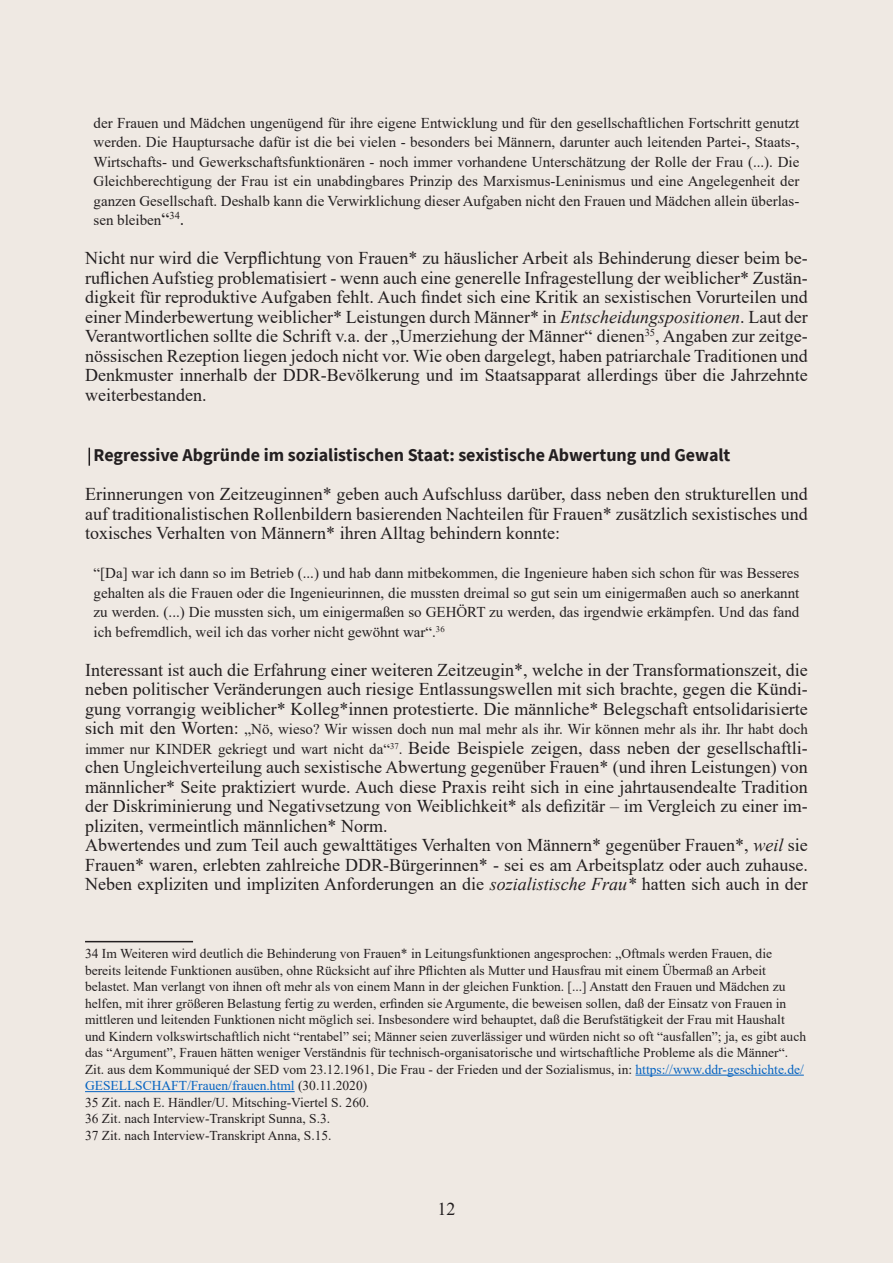
<style>
.page{position:relative;width:893px;height:1263px;background:#efe9e3}
.page>*{position:absolute;margin:0;border:0;box-sizing:border-box;transform-origin:0 0}
.t1{font:18px/19.5px "Times New Roman";color:#231f20;text-align:justify}
.t2{font:18px/19.5px "Times New Roman PSMT2";color:#231f20;text-align:justify}
.t3{font:700 18px "Source Sans Pro";color:#231f20}
.t4{font:15px/19.5px "Times New Roman";color:#231f20;text-align:justify}
.t5{font:13.5px/16.5px "Times New Roman";color:#231f20}
.t6{font:13.5px "Times New Roman PSMT2";color:#231f20}
.s1{font-size:18px}
.s2{font-style:italic}
.s3{font-size:15px}
.s4{font-family:"Times New Roman"}
.s5{color:#0563c1}
</style>
<div class="page">
<svg style="left:89px;top:448px;width:1px;height:18px"></svg>
<hr style="left:85px;top:941px;width:108px;height:1px;background:#231f20">
<hr style="left:635px;top:1075px;width:169px;height:1px;background:#0563c1">
<hr style="left:85px;top:1091px;width:210px;height:1px;background:#0563c1">
<p class="t4" style="left:94px;top:112px;width:707px">der Frauen und Mädchen ungenügend für ihre eigene Entwicklung und für den gesellschaftlichen Fortschritt genutzt werden. Die Hauptursache dafür ist die bei vielen - besonders bei Männern, darunter auch leitenden Partei-, Staats-, Wirtschafts- und Gewerkschaftsfunktionären - noch immer vorhandene Unterschätzung der Rolle der Frau (...). Die Gleichberechtigung der Frau ist ein unabdingbares Prinzip des Marxismus-Leninismus und eine Angelegenheit der ganzen Gesellschaft. Deshalb kann die Verwirklichung dieser Aufgaben nicht den Frauen und Mädchen allein überlas&shy;sen bleiben<span class="s1">“</span><sup>34</sup><span class="s1">.</span></p>
<p class="t2" style="left:85px;top:248px;width:724px">Nicht nur wird die Verpflichtung von Frauen* zu häuslicher Arbeit als Behinderung dieser beim be&shy;ruflichen Aufstieg problematisiert - wenn auch eine generelle Infragestellung der weiblicher* Zustän&shy;digkeit für reproduktive Aufgaben fehlt. Auch findet sich eine Kritik an sexistischen Vorurteilen und</p>
<p class="t1" style="left:85px;top:306px;width:724px">einer Minderbewertung weiblicher* Leistungen durch Männer* in <span class="s2">Entscheidungspositionen</span>. Laut der Verantwortlichen sollte die Schrift v.a. der „Umerziehung der Männer“ dienen<sup>35</sup>, Angaben zur zeitge&shy;nössischen Rezeption liegen jedoch nicht vor. Wie oben dargelegt, haben patriarchale Traditionen und Denkmuster innerhalb der DDR-Bevölkerung und im Staatsapparat allerdings über die Jahrzehnte weiterbestanden.</p>
<p class="t3" style="left:94px;top:443px;width:638px">Regressive Abgründe im sozialistischen Staat: sexistische Abwertung und Gewalt</p>
<p class="t1" style="left:85px;top:484px;width:724px">Erinnerungen von Zeitzeuginnen* geben auch Aufschluss darüber, dass neben den strukturellen und auf traditionalistischen Rollenbildern basierenden Nachteilen für Frauen* zusätzlich sexistisches und toxisches Verhalten von Männern* ihren Alltag behindern konnte:</p>
<p class="t4" style="left:94px;top:563px;width:707px">“[Da] war ich dann so im Betrieb (...) und hab dann mitbekommen, die Ingenieure haben sich schon für was Besseres gehalten als die Frauen oder die Ingenieurinnen, die mussten dreimal so gut sein um einigermaßen auch so anerkannt zu werden. (...) Die mussten sich, um einigermaßen so GEHÖRT zu werden, das irgendwie erkämpfen. Und das fand ich befremdlich, weil ich das vorher nicht gewöhnt war“.<sup>36</sup></p>
<p class="t1" style="left:85px;top:659px;width:724px">Interessant ist auch die Erfahrung einer weiteren Zeitzeugin*, welche in der Transformationszeit, die neben politischer Veränderungen auch riesige Entlassungswellen mit sich brachte, gegen die Kündi&shy;gung vorrangig weiblicher* Kolleg*innen protestierte. Die männliche* Belegschaft entsolidarisierte</p>
<p class="t4" style="left:85px;top:719px;width:724px"><span class="s1">sich mit den Worten:</span> „Nö, wieso? Wir wissen doch nun mal mehr als ihr. Wir können mehr als ihr. Ihr habt doch</p>
<p class="t1" style="left:85px;top:737px;width:724px"><span class="s3">immer nur KINDER gekriegt und wart nicht da“</span><sup>37</sup><span class="s3">.</span> Beide Beispiele zeigen, dass neben der gesellschaftli&shy;chen Ungleichverteilung auch sexistische Abwertung gegenüber Frauen* (und ihren Leistungen) von männlicher* Seite praktiziert wurde. Auch diese Praxis reiht sich in eine jahrtausendealte Tradition</p>
<p class="t2" style="left:85px;top:796px;width:724px">der Diskriminierung und Negativsetzung von Weiblichkeit* als defizitär – im Vergleich zu einer im<span class="s4">-</span></p>
<p class="t1" style="left:85px;top:815px;width:724px;text-align:left">pliziten, vermeintlich männlichen* Norm.<br>Abwertendes und zum Teil auch gewalttätiges Verhalten von Männern* gegenüber Frauen*, <span class="s2">weil</span> sie Frauen* waren, erlebten zahlreiche DDR-Bürgerinnen* - sei es am Arbeitsplatz oder auch zuhause.<br>Neben expliziten und impliziten Anforderungen an die <span class="s2">sozialistische Frau*</span> hatten sich auch in der</p>
<p class="t5" style="left:85px;top:945px;width:689px">34 Im Weiteren wird deutlich die Behinderung von Frauen* in Leitungsfunktionen angesprochen: „Oftmals werden Frauen, die</p>
<p class="t6" style="left:85px;top:960px;width:682px">bereits leitende Funktionen ausüben, ohne Rücksicht auf ihre Pflichten als Mutter und Hausfrau mit einem Übermaß an Arbeit</p>
<p class="t5" style="left:85px;top:978px;width:702px">belastet. Man verlangt von ihnen oft mehr als von einem Mann in der gleichen Funktion. [...] Anstatt den Frauen und Mädchen zu</p>
<p class="t6" style="left:85px;top:993px;width:703px">helfen, mit ihrer größeren Belastung fertig zu werden, erfinden sie Argumente, die beweisen sollen, daß der Einsatz von Frauen in</p>
<p class="t5" style="left:85px;top:1011px;width:722px">mittleren und leitenden Funktionen nicht möglich sei. Insbesondere wird behauptet, daß die Berufstätigkeit der Frau mit Haushalt und Kindern volkswirtschaftlich nicht “rentabel” sei; Männer seien zuverlässiger und würden nicht so oft “ausfallen”; ja, es gibt auch das “Argument”, Frauen hätten weniger Verständnis für technisch-organisatorische und wirtschaftliche Probleme als die Männer“.<br>Zit. aus dem Kommuniqué der SED vom 23.12.1961, Die Frau - der Frieden und der Sozialismus, in: <span class="s5">https://www.ddr-geschichte.de/ GESELLSCHAFT/Frauen/frauen.html</span> (30.11.2020)<br>35 Zit. nach E. Händler/U. Mitsching-Viertel S. 260.<br>36 Zit. nach Interview-Transkript Sunna, S.3.<br>37 Zit. nach Interview-Transkript Anna, S.15.</p>
<p class="t1" style="left:437px;top:1198px;width:19px">12</p>
</div>
